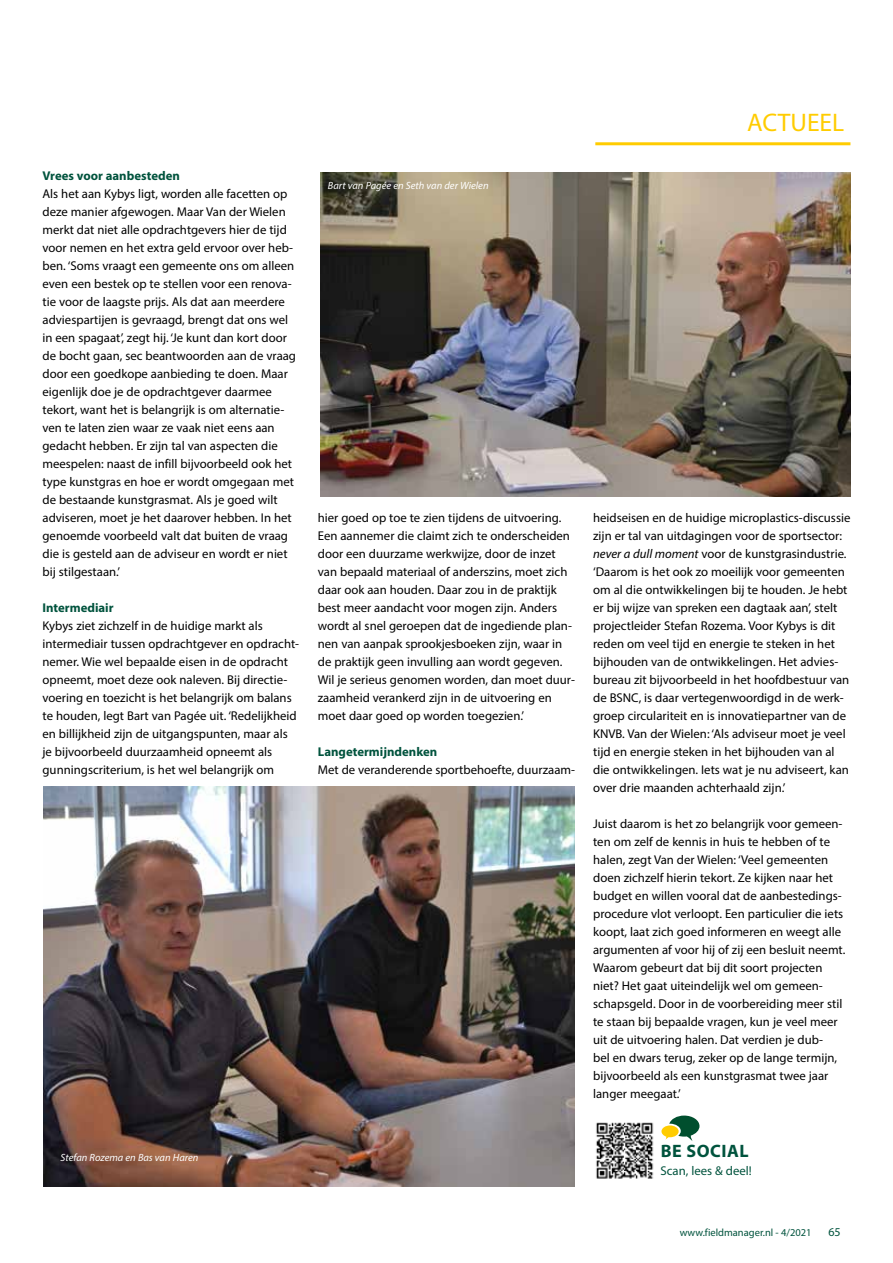
<style>
.page{position:relative;width:893px;height:1263px;background:#fff}
.page>*{position:absolute;margin:0;border:0;box-sizing:border-box;transform-origin:0 0}
.t1{font:25.5px "Myriad Pro";color:#fc0}
.t2{font:700 18px "Myriad Pro";letter-spacing:.03em;color:#00533d}
.t3{font:12.75px/18px "Myriad Pro";color:#000}
.t4{font:700 12.75px "Myriad Pro";color:#00533d}
.t5{font:12.75px "Myriad Pro";color:#00533d}
.t6{font:12px "Myriad Pro";color:#00533d}
.t7{font:italic 10.5px "Myriad Pro";color:#fff}
.t8{font:10.5px "Myriad Pro";color:#00533d}
.s1{font-style:italic}
</style>
<div class="page">
<hr style="left:595px;top:142px;width:255px;height:3px;background:#fc0">
<img style="left:320px;top:172px;width:530px;height:324px">
<img style="left:44px;top:787px;width:530px;height:399px">
<img style="left:596px;top:1122px;width:58px;height:57px">
<svg style="left:661px;top:1115px;width:38px;height:26px"></svg>
<p class="t4" style="left:43px;top:167px;width:139px">Vrees voor aanbesteden</p>
<p class="t3" style="left:43px;top:185px;width:255px">Als het aan Kybys ligt, worden alle facetten op deze manier afgewogen. Maar Van der Wielen merkt dat niet alle opdrachtgevers hier de tijd voor nemen en het extra geld ervoor over heb&shy;ben. ‘Soms vraagt een gemeente ons om alleen even een bestek op te stellen voor een renova&shy;tie voor de laagste prijs. Als dat aan meerdere adviespartijen is gevraagd, brengt dat ons wel in een spagaat’, zegt hij. ‘Je kunt dan kort door de bocht gaan, sec beantwoorden aan de vraag door een goedkope aanbieding te doen. Maar eigenlijk doe je de opdrachtgever daarmee tekort, want het is belangrijk is om alternatie&shy;ven te laten zien waar ze vaak niet eens aan gedacht hebben. Er zijn tal van aspecten die meespelen: naast de infill bijvoorbeeld ook het type kunstgras en hoe er wordt omgegaan met de bestaande kunstgrasmat. Als je goed wilt adviseren, moet je het daarover hebben. In het genoemde voorbeeld valt dat buiten de vraag die is gesteld aan de adviseur en wordt er niet bij stilgestaan.’</p>
<p class="t4" style="left:43px;top:599px;width:73px">Intermediair</p>
<p class="t3" style="left:43px;top:617px;width:258px">Kybys ziet zichzelf in de huidige markt als intermediair tussen opdrachtgever en opdracht&shy;nemer. Wie wel bepaalde eisen in de opdracht opneemt, moet deze ook naleven. Bij directie&shy;voering en toezicht is het belangrijk om balans te houden, legt Bart van Pagée uit. ‘Redelijkheid en billijkheid zijn de uitgangspunten, maar als je bijvoorbeeld duurzaamheid opneemt als gunningscriterium, is het wel belangrijk om</p>
<p class="t7" style="left:61px;top:1151px;width:139px">Stefan Rozema en Bas van Haren</p>
<p class="t7" style="left:328px;top:179px;width:162px">Bart van Pagée en Seth van der Wielen</p>
<h1 class="t1" style="left:747px;top:107px;width:99px">ACTUEEL</h1>
<p class="t3" style="left:318px;top:509px;width:259px">hier goed op toe te zien tijdens de uitvoering.<br>Een aannemer die claimt zich te onderscheiden door een duurzame werkwijze, door de inzet van bepaald materiaal of anderszins, moet zich daar ook aan houden. Daar zou in de praktijk best meer aandacht voor mogen zijn. Anders wordt al snel geroepen dat de ingediende plan&shy;nen van aanpak sprookjesboeken zijn, waar in de praktijk geen invulling aan wordt gegeven.<br>Wil je serieus genomen worden, dan moet duur&shy;zaamheid verankerd zijn in de uitvoering en moet daar goed op worden toegezien.’</p>
<p class="t4" style="left:318px;top:744px;width:121px">Langetermijndenken</p>
<p class="t3" style="left:318px;top:761px;width:259px">Met de veranderende sportbehoefte, duurzaam-</p>
<p class="t3" style="left:593px;top:509px;width:259px">heidseisen en de huidige microplastics-discussie zijn er tal van uitdagingen voor de sportsector: <span class="s1">never a dull moment</span> voor de kunstgrasindustrie. ‘Daarom is het ook zo moeilijk voor gemeenten om al die ontwikkelingen bij te houden. Je hebt er bij wijze van spreken een dagtaak aan’, stelt projectleider Stefan Rozema. Voor Kybys is dit reden om veel tijd en energie te steken in het bijhouden van de ontwikkelingen. Het advies&shy;bureau zit bijvoorbeeld in het hoofdbestuur van de BSNC, is daar vertegenwoordigd in de werk&shy;groep circulariteit en is innovatiepartner van de KNVB. Van der Wielen: ‘Als adviseur moet je veel tijd en energie steken in het bijhouden van al die ontwikkelingen. Iets wat je nu adviseert, kan over drie maanden achterhaald zijn.’</p>
<p class="t3" style="left:593px;top:815px;width:254px">Juist daarom is het zo belangrijk voor gemeen&shy;ten om zelf de kennis in huis te hebben of te halen, zegt Van der Wielen: ‘Veel gemeenten doen zichzelf hierin tekort. Ze kijken naar het budget en willen vooral dat de aanbestedings&shy;procedure vlot verloopt. Een particulier die iets koopt, laat zich goed informeren en weegt alle argumenten af voor hij of zij een besluit neemt.<br>Waarom gebeurt dat bij dit soort projecten niet? Het gaat uiteindelijk wel om gemeen&shy;schapsgeld. Door in de voorbereiding meer stil te staan bij bepaalde vragen, kun je veel meer uit de uitvoering halen. Dat verdien je dub-<br>bel en dwars terug, zeker op de lange termijn, bijvoorbeeld als een kunstgrasmat twee jaar langer meegaat.’</p>
<h2 class="t2" style="left:661px;top:1139px;width:89px">BE SOCIAL</h2>
<p class="t5" style="left:661px;top:1163px;width:93px">Scan, lees &amp; deel!</p>
<p class="t8" style="left:680px;top:1226px;width:133px">www.fieldmanager.nl - 4/2021</p>
<p class="t6" style="left:828px;top:1224px;width:14px">65</p>
</div>
